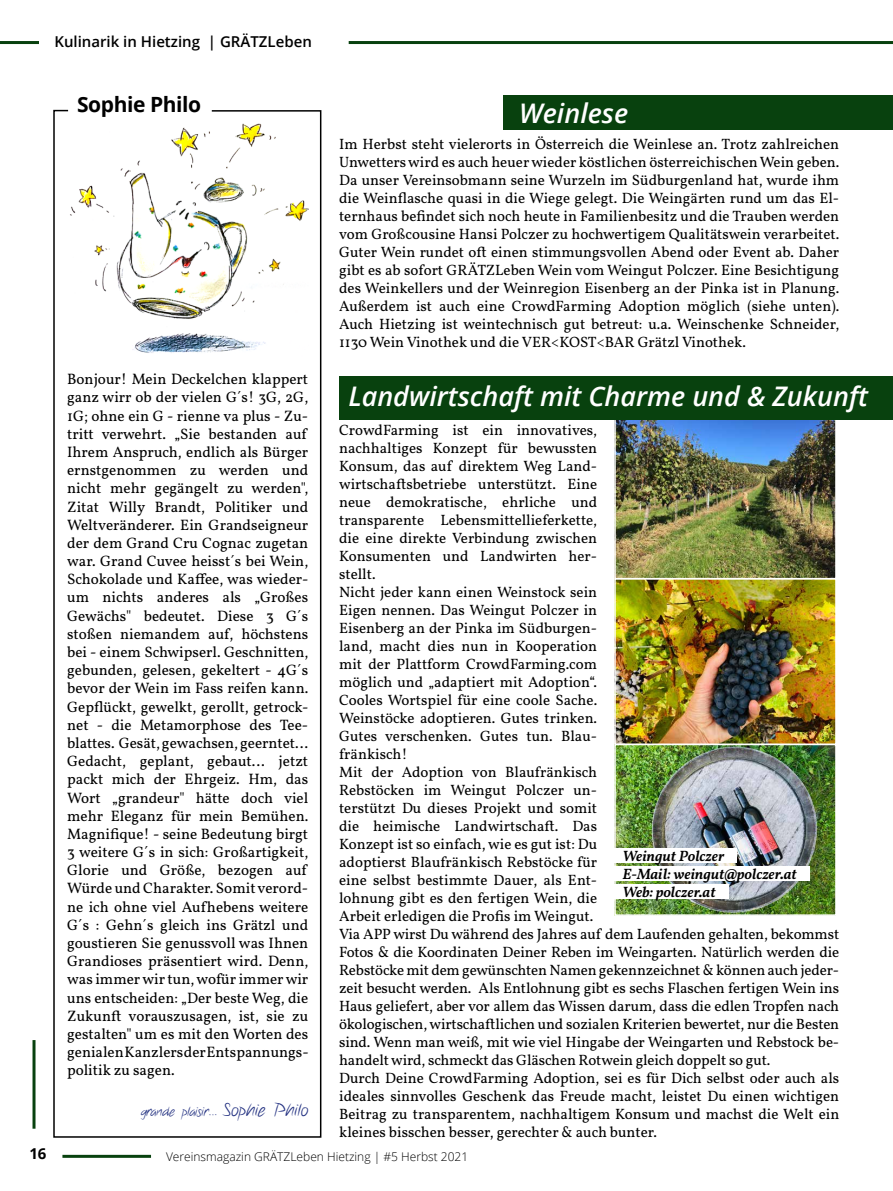
<style>
.page{position:relative;width:893px;height:1191px;background:#fff}
.page>*{position:absolute;margin:0;border:0;box-sizing:border-box;transform-origin:0 0}
.t1{font:italic 600 27px "Open Sans";color:#fff}
.t2{font:700 21px "Open Sans";letter-spacing:-.02em;color:#000}
.t3{font:15.15px/18.1px "Vollkorn";color:#000}
.t4{font:15px/18px "Vollkorn";color:#000}
.t5{font:italic 600 15px/18px "Vollkorn";color:#000}
.t6{font:600 15px "Open Sans";color:#000}
.t7{font:700 15px "Open Sans";color:#000}
.t8{font:13.5px "Notethis";color:#243282}
.t9{font:300 12px "Open Sans";color:#000}
.s1{font-size:18px}
</style>
<div class="page">
<hr style="left:349px;top:41px;width:544px;height:3px;background:#08410e">
<hr style="left:0;top:41px;width:39px;height:3px;background:#08410e">
<hr style="left:62px;top:1154px;width:89px;height:3px;background:#08410e">
<hr style="left:33px;top:1040px;width:3px;height:88px;background:#08410e">
<img style="left:617px;top:420px;width:217px;height:493px">
<div style="left:614px;top:578px;width:223px;height:167px;border:2px solid #fff"></div>
<div style="left:614px;top:412px;width:223px;height:167px;border:2px solid #fff"></div>
<div style="left:614px;top:743px;width:223px;height:173px;border:2px solid #fff"></div>
<div style="left:504px;top:96px;width:389px;height:34px;background:#08410e"></div>
<div style="left:339px;top:377px;width:554px;height:43px;background:#08410e"></div>
<svg style="left:53px;top:109px;width:269px;height:1029px"></svg>
<img style="left:67px;top:123px;width:241px;height:234px">
<div style="left:610px;top:848px;width:127px;height:15px;background:#fff"></div>
<div style="left:610px;top:866px;width:199px;height:15px;background:#fff"></div>
<div style="left:610px;top:884px;width:118px;height:15px;background:#fff"></div>
<p class="t6" style="left:54px;top:31px;width:259px">Kulinarik in Hietzing | GRÄTZLeben</p>
<h2 class="t2" style="left:77px;top:89px;width:126px">Sophie Philo</h2>
<p class="t3" style="left:67px;top:369px;width:243px">Bonjour! Mein Deckelchen klappert ganz wirr ob der vielen G´s! 3G, 2G, 1G; ohne ein G - rienne va plus - Zu&shy;tritt verwehrt. „Sie bestanden auf Ihrem Anspruch, endlich als Bürger ernstgenommen zu werden und nicht mehr gegängelt zu werden", Zitat Willy Brandt, Politiker und Weltveränderer. Ein Grandseigneur der dem Grand Cru Cognac zugetan war. Grand Cuvee heisst´s bei Wein, Schokolade und Kaffee, was wieder&shy;um nichts anderes als „Großes Gewächs" bedeutet. Diese 3 G´s stoßen niemandem auf, höchstens bei - einem Schwipserl. Geschnitten, gebunden, gelesen, gekeltert - 4G´s bevor der Wein im Fass reifen kann.<br>Gepflückt, gewelkt, gerollt, getrock&shy;net - die Metamorphose des Tee&shy;blattes. Gesät, gewachsen, geerntet… Gedacht, geplant, gebaut… jetzt packt mich der Ehrgeiz. Hm, das Wort „grandeur" hätte doch viel mehr Eleganz für mein Bemühen.<br>Magnifique! - seine Bedeutung birgt 3 weitere G´s in sich: Großartigkeit, Glorie und Größe, bezogen auf Würde und Charakter. Somit verord&shy;ne ich ohne viel Aufhebens weitere G´s : Gehn´s gleich ins Grätzl und goustieren Sie genussvoll was Ihnen Grandioses präsentiert wird. Denn, was immer wir tun, wofür immer wir uns entscheiden: „Der beste Weg, die Zukunft vorauszusagen, ist, sie zu gestalten" um es mit den Worten des genialen Kanzlers der Entspannungs&shy;politik zu sagen.</p>
<p class="t8" style="left:141px;top:1102px;width:169px">grande plaisir… <span class="s1">Sophie Philo</span></p>
<h1 class="t1" style="left:519px;top:95px;width:111px">Weinlese</h1>
<p class="t4" style="left:339px;top:134px;width:502px;text-align:justify">Im Herbst steht vielerorts in Österreich die Weinlese an. Trotz zahlreichen Unwetters wird es auch heuer wieder köstlichen österreichischen Wein geben.<br>Da unser Vereinsobmann seine Wurzeln im Südburgenland hat, wurde ihm die Weinflasche quasi in die Wiege gelegt. Die Weingärten rund um das El&shy;ternhaus befindet sich noch heute in Familienbesitz und die Trauben werden vom Großcousine Hansi Polczer zu hochwertigem Qualitätswein verarbeitet.<br>Guter Wein rundet oft einen stimmungsvollen Abend oder Event ab. Daher gibt es ab sofort GRÄTZLeben Wein vom Weingut Polczer. Eine Besichtigung des Weinkellers und der Weinregion Eisenberg an der Pinka ist in Planung.<br>Außerdem ist auch eine CrowdFarming Adoption möglich (siehe unten).<br>Auch Hietzing ist weintechnisch gut betreut: u.a. Weinschenke Schneider, 1130 Wein Vinothek und die VER&lt;KOST&lt;BAR Grätzl Vinothek.</p>
<h1 class="t1" style="left:348px;top:378px;width:521px">Landwirtschaft mit Charme und &amp; Zukunft</h1>
<p class="t4" style="left:339px;top:420px;width:502px">CrowdFarming ist ein innovatives,<br>nachhaltiges Konzept für bewussten<br>Konsum, das auf direktem Weg Land-<br>wirtschaftsbetriebe unterstützt. Eine<br>neue demokratische, ehrliche und<br>transparente Lebensmittellieferkette,<br>die eine direkte Verbindung zwischen<br>Konsumenten und Landwirten her-<br>stellt.<br>Nicht jeder kann einen Weinstock sein<br>Eigen nennen. Das Weingut Polczer in<br>Eisenberg an der Pinka im Südburgen-<br>land, macht dies nun in Kooperation<br>mit der Plattform CrowdFarming.com<br>möglich und „adaptiert mit Adoption“.<br>Cooles Wortspiel für eine coole Sache.<br>Weinstöcke adoptieren. Gutes trinken.<br>Gutes verschenken. Gutes tun. Blau-<br>fränkisch!<br>Mit der Adoption von Blaufränkisch<br>Rebstöcken im Weingut Polczer un-<br>terstützt Du dieses Projekt und somit<br>die heimische Landwirtschaft. Das<br>Konzept ist so einfach, wie es gut ist: Du<br>adoptierst Blaufränkisch Rebstöcke für<br>eine selbst bestimmte Dauer, als Ent-<br>lohnung gibt es den fertigen Wein, die<br>Arbeit erledigen die Profis im Weingut.<br>Via APP wirst Du während des Jahres auf dem Laufenden gehalten, bekommst Fotos &amp; die Koordinaten Deiner Reben im Weingarten. Natürlich werden die Rebstöcke mit dem gewünschten Namen gekennzeichnet &amp; können auch jeder&shy;zeit besucht werden. Als Entlohnung gibt es sechs Flaschen fertigen Wein ins Haus geliefert, aber vor allem das Wissen darum, dass die edlen Tropfen nach ökologischen, wirtschaftlichen und sozialen Kriterien bewertet, nur die Besten sind. Wenn man weiß, mit wie viel Hingabe der Weingarten und Rebstock be&shy;handelt wird, schmeckt das Gläschen Rotwein gleich doppelt so gut.<br>Durch Deine CrowdFarming Adoption, sei es für Dich selbst oder auch als ideales sinnvolles Geschenk das Freude macht, leistet Du einen wichtigen Beitrag zu transparentem, nachhaltigem Konsum und machst die Welt ein kleines bisschen besser, gerechter &amp; auch bunter.</p>
<p class="t5" style="left:623px;top:846px;width:176px">Weingut Polczer<br>E-Mail: weingut@polczer.at<br>Web: polczer.at</p>
<p class="t7" style="left:29px;top:1142px;width:19px">16</p>
<p class="t9" style="left:166px;top:1148px;width:304px">Vereinsmagazin GRÄTZLeben Hietzing | #5 Herbst 2021</p>
</div>
